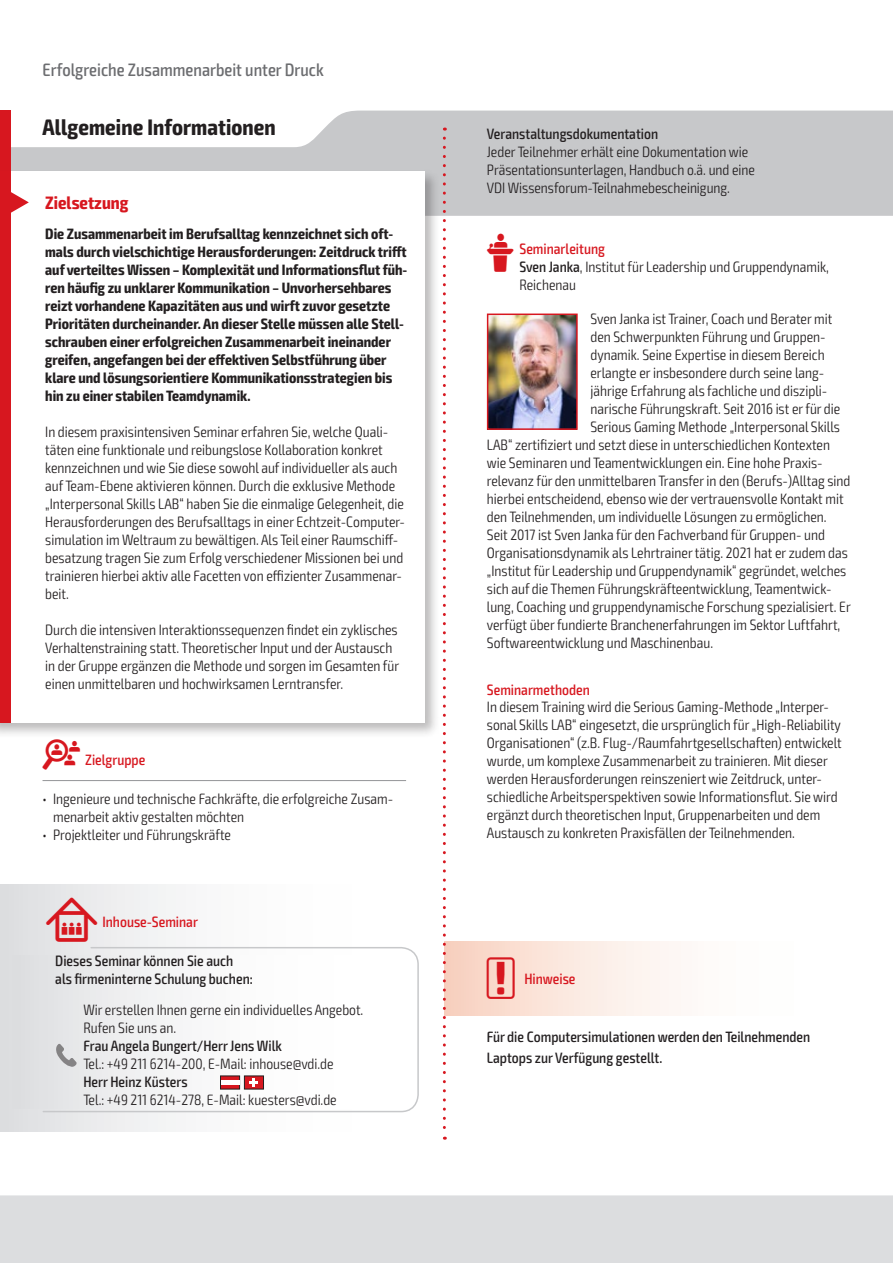
<style>
.page{position:relative;width:893px;height:1263px;background:#fff}
.page>*{position:absolute;margin:0;border:0;box-sizing:border-box;transform-origin:0 0}
.t1{font:700 condensed 22.5px "Exo 2";letter-spacing:.005em;color:#231f20}
.t2{font:500 condensed 18px "Exo 2";color:#6c6d70}
.t3{font:700 condensed 18px "Exo 2";color:#d7171f}
.t4{font:300 condensed 15px/18px "Exo 2";color:#231f20}
.t5{font:700 condensed 15px/18px "Exo 2";color:#231f20}
.t6{font:500 condensed 15px/18px "Exo 2";color:#231f20}
.t7{font:500 condensed 15px "Exo 2";color:#d7171f}
.s1{font-family:"VDI Iconset S4 A Regular";font-weight:400;font-stretch:normal;color:#d7171f}
.s2{font-weight:500;color:#d7171f}
.s3{font-weight:500}
.s4{font-family:"VDI Iconset S4 A Regular";font-weight:400;font-stretch:normal}
.s5{font-family:"VDI Iconset S4 A Regular";font-weight:400;font-stretch:normal;font-size:15.45px}
.s6{font-family:"VDI Iconset S4 A Regular";font-weight:400;font-stretch:normal;font-size:19.5px}
</style>
<div class="page">
<div style="left:0;top:1195px;width:893px;height:68px;background:#dcdddf"></div>
<svg style="left:11px;top:111px;width:881px;height:105px;fill:#c7c8ca"></svg>
<hr style="left:892px;top:111px;width:1px;height:105px;background:#d7171f">
<div style="left:0;top:111px;width:11px;height:63px;background:#d7171f"></div>
<div style="left:0;top:168px;width:440px;height:570px;background:#231f20;opacity:.3"></div>
<div style="left:0;top:171px;width:424px;height:552px;background:#fff"></div>
<div style="left:0;top:171px;width:11px;height:552px;background:#d7171f"></div>
<svg style="left:11px;top:192px;width:18px;height:21px"></svg>
<hr style="left:43px;top:780px;width:363px;height:1px;background:#939598">
<img style="left:490px;top:317px;width:85px;height:110px">
<div style="left:487px;top:314px;width:91px;height:116px;border:2px solid #d7171f"></div>
<div style="left:0;top:884px;width:419px;height:247px;background:linear-gradient(to right,#e2e3e5,#fff)"></div>
<svg style="left:42px;top:946px;width:377px;height:167px"></svg>
<div style="left:13px;top:956px;width:382px;height:152px;background:linear-gradient(to right,#e3e3e5,#fff)"></div>
<svg style="left:220px;top:1075px;width:44px;height:14px"></svg>
<div style="left:221px;top:1080px;width:18px;height:5px;background:#fff"></div>
<svg style="left:56px;top:1044px;width:21px;height:23px"></svg>
<div style="left:444px;top:942px;width:406px;height:73px;background:linear-gradient(to right,#f9d8c9,#fff)"></div>
<svg style="left:443px;top:138px;width:3px;height:1002px"></svg>
<p class="t2" style="left:43px;top:59px;width:283px">Erfolgreiche Zusammenarbeit unter Druck</p>
<h1 class="t1" style="left:43px;top:113px;width:235px">Allgemeine Informationen</h1>
<p class="t6" style="left:487px;top:125px;width:173px">Veranstaltungsdokumentation</p>
<p class="t4" style="left:487px;top:143px;width:270px">Jeder Teilnehmer erhält eine Dokumentation wie<br>Präsentationsunterlagen, Handbuch o.ä. und eine<br>VDI Wissensforum-Teilnahmebescheinigung.</p>
<p class="t5" style="left:45px;top:225px;width:364px">Die Zusammenarbeit im Berufsalltag kennzeichnet sich oft&shy;mals durch vielschichtige Herausforderungen: Zeitdruck trifft auf verteiltes Wissen – Komplexität und Informationsflut füh&shy;ren häufig zu unklarer Kommunikation – Unvorhersehbares reizt vorhandene Kapazitäten aus und wirft zuvor gesetzte Prioritäten durcheinander. An dieser Stelle müssen alle Stell&shy;schrauben einer erfolgreichen Zusammenarbeit ineinander greifen, angefangen bei der effektiven Selbstführung über klare und lösungsorientiere Kommunikationsstrategien bis hin zu einer stabilen Teamdynamik.</p>
<p class="t4" style="left:45px;top:423px;width:361px">In diesem praxisintensiven Seminar erfahren Sie, welche Quali&shy;täten eine funktionale und reibungslose Kollaboration konkret kennzeichnen und wie Sie diese sowohl auf individueller als auch auf Team-Ebene aktivieren können. Durch die exklusive Methode „Interpersonal Skills LAB“ haben Sie die einmalige Gelegenheit, die Herausforderungen des Berufsalltags in einer Echtzeit-Computer&shy;simulation im Weltraum zu bewältigen. Als Teil einer Raumschiff&shy;besatzung tragen Sie zum Erfolg verschiedener Missionen bei und trainieren hierbei aktiv alle Facetten von effizienter Zusammenar&shy;beit.</p>
<p class="t4" style="left:45px;top:621px;width:355px">Durch die intensiven Interaktionssequenzen findet ein zyklisches Verhaltenstraining statt. Theoretischer Input und der Austausch in der Gruppe ergänzen die Methode und sorgen im Gesamten für einen unmittelbaren und hochwirksamen Lerntransfer.</p>
<p class="t3" style="left:45px;top:192px;width:85px">Zielsetzung</p>
<p class="t4" style="left:519px;top:240px;width:311px;text-indent:-33px"><span class="s1">L</span> <span class="s2">Seminarleitung<br></span><span class="s3">Sven Janka</span>, Institut für Leadership und Gruppendynamik,<br>Reichenau</p>
<p class="t4" style="left:590px;top:310px;width:243px">Sven Janka ist Trainer, Coach und Berater mit</p>
<p class="t4" style="left:590px;top:328px;width:237px">den Schwerpunkten Führung und Gruppen-</p>
<p class="t4" style="left:590px;top:346px;width:236px">dynamik. Seine Expertise in diesem Bereich</p>
<p class="t4" style="left:590px;top:364px;width:235px">erlangte er insbesondere durch seine lang-</p>
<p class="t4" style="left:590px;top:382px;width:238px">jährige Erfahrung als fachliche und diszipli-</p>
<p class="t4" style="left:590px;top:400px;width:251px">narische Führungskraft. Seit 2016 ist er für die</p>
<p class="t4" style="left:590px;top:418px;width:251px">Serious Gaming Methode „Interpersonal Skills</p>
<p class="t4" style="left:487px;top:436px;width:345px">LAB“ zertifiziert und setzt diese in unterschiedlichen Kontexten</p>
<p class="t4" style="left:487px;top:454px;width:335px">wie Seminaren und Teamentwicklungen ein. Eine hohe Praxis-</p>
<p class="t4" style="left:487px;top:472px;width:365px">relevanz für den unmittelbaren Transfer in den (Berufs-)Alltag sind</p>
<p class="t4" style="left:487px;top:490px;width:358px">hierbei entscheidend, ebenso wie der vertrauensvolle Kontakt mit</p>
<p class="t4" style="left:487px;top:508px;width:341px">den Teilnehmenden, um individuelle Lösungen zu ermöglichen.</p>
<p class="t4" style="left:487px;top:526px;width:340px">Seit 2017 ist Sven Janka für den Fachverband für Gruppen- und</p>
<p class="t4" style="left:487px;top:544px;width:363px">Organisationsdynamik als Lehrtrainer tätig. 2021 hat er zudem das</p>
<p class="t4" style="left:487px;top:562px;width:361px">„Institut für Leadership und Gruppendynamik“ gegründet, welches</p>
<p class="t4" style="left:487px;top:580px;width:346px">sich auf die Themen Führungskräfteentwicklung, Teamentwick-</p>
<p class="t4" style="left:487px;top:598px;width:365px">lung, Coaching und gruppendynamische Forschung spezialisiert. Er</p>
<p class="t4" style="left:487px;top:616px;width:355px">verfügt über fundierte Branchenerfahrungen im Sektor Luftfahrt,</p>
<p class="t4" style="left:487px;top:634px;width:228px">Softwareentwicklung und Maschinenbau.</p>
<p class="t7" style="left:487px;top:680px;width:104px">Seminarmethoden</p>
<p class="t7" style="left:43px;top:751px;width:104px"><span class="s4">Z</span> Zielgruppe</p>
<p class="t4" style="left:53px;top:790px;width:342px;text-indent:-11px">• Ingenieure und technische Fachkräfte, die erfolgreiche Zusam&shy;menarbeit aktiv gestalten möchten</p>
<p class="t4" style="left:43px;top:826px;width:190px">• Projektleiter und Führungskräfte</p>
<p class="t7" style="left:46px;top:913px;width:153px"><span class="s5">I</span> Inhouse-Seminar</p>
<p class="t6" style="left:55px;top:952px;width:199px">Dieses Seminar können Sie auch als firmeninterne Schulung buchen:</p>
<p class="t4" style="left:83px;top:1001px;width:282px">Wir erstellen Ihnen gerne ein individuelles Angebot.<br>Rufen Sie uns an.</p>
<p class="t6" style="left:83px;top:1037px;width:200px">Frau Angela Bungert/Herr Jens Wilk</p>
<p class="t4" style="left:83px;top:1055px;width:252px">Tel.: +49 211 6214-200, E-Mail: inhouse@vdi.de</p>
<p class="t6" style="left:83px;top:1073px;width:106px">Herr Heinz Küsters</p>
<p class="t4" style="left:83px;top:1091px;width:255px">Tel.: +49 211 6214-278, E-Mail: kuesters@vdi.de</p>
<p class="t4" style="left:487px;top:698px;width:356px">In diesem Training wird die Serious Gaming-Methode „Interper&shy;sonal Skills LAB“ eingesetzt, die ursprünglich für „High-Reliability Organisationen“ (z.B. Flug-/Raumfahrtgesellschaften) entwickelt wurde, um komplexe Zusammenarbeit zu trainieren. Mit dieser werden Herausforderungen reinszeniert wie Zeitdruck, unter&shy;schiedliche Arbeitsperspektiven sowie Informationsflut. Sie wird ergänzt durch theoretischen Input, Gruppenarbeiten und dem Austausch zu konkreten Praxisfällen der Teilnehmenden.</p>
<p class="t7" style="left:487px;top:970px;width:90px"><span class="s6">!</span> Hinweise</p>
<p class="t6" style="left:487px;top:1026px;width:325px;line-height:21px">Für die Computersimulationen werden den Teilnehmenden<br>Laptops zur Verfügung gestellt.</p>
</div>
